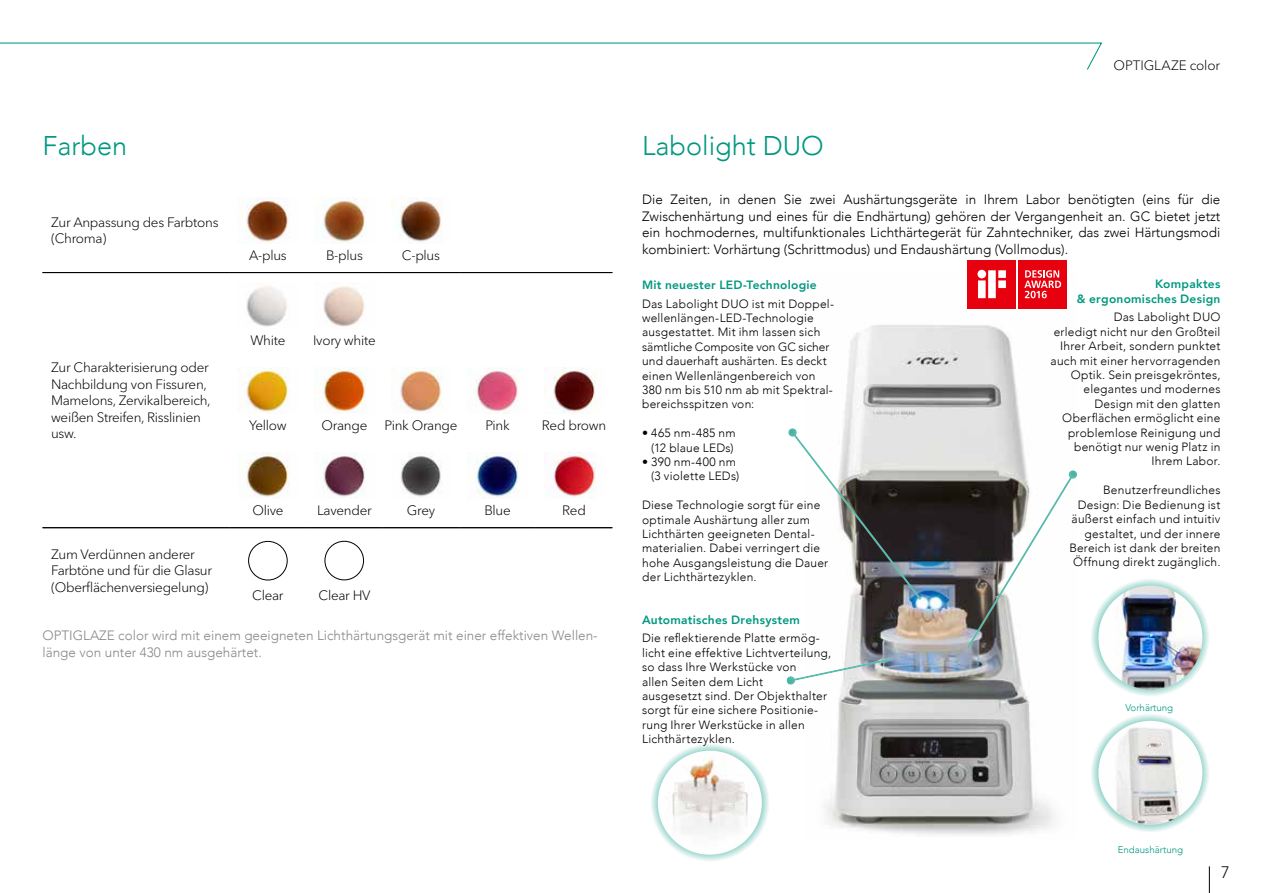
<style>
.page{position:relative;width:1263px;height:893px;background:#fff}
.page>*{position:absolute;margin:0;border:0;box-sizing:border-box;transform-origin:0 0}
.t1{font:300 27px "Avenir";color:#009880}
.t2{font:300 16.5px "Avenir Next LT Pro";color:#000}
.t3{font:300 13.5px/16.5px "Avenir Next LT Pro";letter-spacing:-.02em;color:#000}
.t4{font:300 13.5px/16.5px "Avenir";color:#000;text-align:justify}
.t5{font:300 13.5px/16.5px "Avenir";color:#878988}
.t6{font:300 12px/14.4px "Avenir";letter-spacing:.02em;color:#000}
.t7{font:800 12px/14.4px "Avenir";letter-spacing:.02em;color:#009880;text-align:right}
.t8{font:300 9.75px "Avenir";color:#009880}
</style>
<div class="page">
<svg style="left:0;top:42px;width:1103px;height:28px"></svg>
<img style="left:825px;top:325px;width:230px;height:510px">
<div style="left:787px;top:425px;width:137px;height:176px;background:#fff;opacity:.75"></div>
<svg style="left:786px;top:615px;width:110px;height:108px"></svg>
<div style="left:966px;top:469px;width:113px;height:180px;background:#fff;opacity:.75"></div>
<svg style="left:965px;top:258px;width:104px;height:53px"></svg>
<div style="left:1018px;top:260px;width:49px;height:48px;background:#e7000e"></div>
<svg style="left:1024px;top:270px;width:37px;height:28px"></svg>
<div style="left:968px;top:260px;width:48px;height:48px;background:#e7000e"></div>
<svg style="left:977px;top:270px;width:29px;height:28px"></svg>
<div style="left:1091px;top:578px;width:119px;height:119px;background:#009880;opacity:.75"></div>
<img style="left:1098px;top:586px;width:104px;height:104px;border-radius:52px">
<div style="left:650px;top:743px;width:119px;height:119px;background:#009880;opacity:.75"></div>
<img style="left:658px;top:751px;width:104px;height:104px;border-radius:52px">
<div style="left:1091px;top:714px;width:119px;height:118px;background:#009880;opacity:.75"></div>
<img style="left:1098px;top:721px;width:104px;height:104px;border-radius:52px">
<img style="left:244px;top:198px;width:45px;height:44px">
<img style="left:314px;top:198px;width:52px;height:45px">
<img style="left:391px;top:198px;width:50px;height:44px">
<img style="left:246px;top:286px;width:42px;height:41px">
<img style="left:323px;top:286px;width:42px;height:41px">
<img style="left:243px;top:368px;width:47px;height:45px">
<img style="left:314px;top:368px;width:52px;height:45px">
<img style="left:391px;top:368px;width:51px;height:44px">
<img style="left:468px;top:368px;width:51px;height:45px">
<img style="left:551px;top:368px;width:45px;height:45px">
<img style="left:246px;top:453px;width:43px;height:44px">
<img style="left:319px;top:453px;width:46px;height:45px">
<img style="left:401px;top:453px;width:40px;height:44px">
<img style="left:468px;top:453px;width:51px;height:45px">
<img style="left:544px;top:453px;width:52px;height:45px">
<div style="left:248px;top:541px;width:39px;height:39px;border:1px solid #000;border-radius:50%"></div>
<div style="left:325px;top:541px;width:39px;height:39px;border:1px solid #000;border-radius:50%"></div>
<svg style="left:1209px;top:866px;width:1px;height:27px"></svg>
<hr style="left:43px;top:272px;width:187px;height:1px;background:#000">
<hr style="left:230px;top:272px;width:76px;height:1px;background:#000">
<hr style="left:306px;top:272px;width:77px;height:1px;background:#000">
<hr style="left:383px;top:272px;width:76px;height:1px;background:#000">
<hr style="left:459px;top:272px;width:77px;height:1px;background:#000">
<hr style="left:536px;top:272px;width:76px;height:1px;background:#000">
<hr style="left:43px;top:527px;width:187px;height:1px;background:#000">
<hr style="left:230px;top:527px;width:76px;height:1px;background:#000">
<hr style="left:306px;top:527px;width:77px;height:1px;background:#000">
<hr style="left:383px;top:527px;width:76px;height:1px;background:#000">
<hr style="left:459px;top:527px;width:77px;height:1px;background:#000">
<hr style="left:536px;top:527px;width:76px;height:1px;background:#000">
<h1 class="t1" style="left:43px;top:129px;width:86px">Farben</h1>
<p class="t3" style="left:51px;top:214px;width:169px">Zur Anpassung des Farbtons (Chroma)</p>
<p class="t3" style="left:51px;top:359px;width:161px">Zur Charakterisierung oder<br>Nachbildung von Fissuren,<br>Mamelons, Zervikalbereich, weißen Streifen, Risslinien usw.</p>
<p class="t3" style="left:51px;top:546px;width:163px">Zum Verdünnen anderer<br>Farbtöne und für die Glasur (Oberflächenversiegelung)</p>
<p class="t3" style="left:249px;top:247px;width:39px">A-plus</p>
<p class="t3" style="left:326px;top:247px;width:38px">B-plus</p>
<p class="t3" style="left:402px;top:247px;width:40px">C-plus</p>
<p class="t3" style="left:250px;top:332px;width:36px">White</p>
<p class="t3" style="left:313px;top:332px;width:64px">Ivory white</p>
<p class="t3" style="left:249px;top:417px;width:39px">Yellow</p>
<p class="t3" style="left:322px;top:417px;width:47px">Orange</p>
<p class="t3" style="left:384px;top:417px;width:75px">Pink Orange</p>
<p class="t3" style="left:485px;top:417px;width:26px">Pink</p>
<p class="t3" style="left:542px;top:417px;width:66px">Red brown</p>
<p class="t3" style="left:252px;top:502px;width:33px">Olive</p>
<p class="t3" style="left:317px;top:502px;width:56px">Lavender</p>
<p class="t3" style="left:407px;top:502px;width:30px">Grey</p>
<p class="t3" style="left:484px;top:502px;width:28px">Blue</p>
<p class="t3" style="left:562px;top:502px;width:25px">Red</p>
<p class="t3" style="left:252px;top:587px;width:33px">Clear</p>
<p class="t3" style="left:319px;top:587px;width:53px">Clear HV</p>
<p class="t5" style="left:43px;top:627px;width:557px">OPTIGLAZE color wird mit einem geeigneten Lichthärtungsgerät mit einer effektiven Wellen&shy;länge von unter 430 nm ausgehärtet.</p>
<h1 class="t1" style="left:642px;top:129px;width:183px">Labolight DUO</h1>
<p class="t3" style="left:1113px;top:57px;width:108px">OPTIGLAZE color</p>
<p class="t4" style="left:642px;top:191px;width:580px">Die Zeiten, in denen Sie zwei Aushärtungsgeräte in Ihrem Labor benötigten (eins für die Zwischenhärtung und eines für die Endhärtung) gehören der Vergangenheit an. GC bietet jetzt ein hochmodernes, multifunktionales Lichthärtegerät für Zahntechniker, das zwei Härtungsmodi kombiniert: Vorhärtung (Schrittmodus) und Endaushärtung (Vollmodus).</p>
<p class="t7" style="left:642px;top:278px;width:176px">Mit neuester LED-Technologie</p>
<p class="t6" style="left:642px;top:296px;width:192px">Das Labolight DUO ist mit Doppel&shy;wellenlängen-LED-Technologie ausgestattet. Mit ihm lassen sich sämtliche Composite von GC sicher und dauerhaft aushärten. Es deckt einen Wellenlängenbereich von<br>380 nm bis 510 nm ab mit Spektral&shy;bereichsspitzen von:</p>
<p class="t6" style="left:642px;top:426px;width:95px;text-align:center">• 465 nm-485 nm (12 blaue LEDs)</p>
<p class="t6" style="left:642px;top:455px;width:99px;text-align:right">• 390 nm-400 nm (3 violette LEDs)</p>
<p class="t6" style="left:642px;top:498px;width:188px">Diese Technologie sorgt für eine optimale Aushärtung aller zum<br>Lichthärten geeigneten Dental&shy;materialien. Dabei verringert die hohe Ausgangsleistung die Dauer der Lichthärtezyklen.</p>
<p class="t7" style="left:642px;top:612px;width:159px">Automatisches Drehsystem</p>
<p class="t6" style="left:642px;top:631px;width:191px">Die reflektierende Platte ermög&shy;licht eine effektive Lichtverteilung, so dass Ihre Werkstücke von<br>allen Seiten dem Licht<br>ausgesetzt sind. Der Objekthalter sorgt für eine sichere Positionie&shy;rung Ihrer Werkstücke in allen<br>Lichthärtezyklen.</p>
<p class="t7" style="left:1077px;top:277px;width:145px">Kompaktes<br>&amp; ergonomisches Design</p>
<p class="t6" style="left:1050px;top:310px;width:171px;text-align:right">Das Labolight DUO<br>erledigt nicht nur den Großteil<br>Ihrer Arbeit, sondern punktet auch mit einer hervorragenden<br>Optik. Sein preisgekröntes, elegantes und modernes<br>Design mit den glatten<br>Oberflächen ermöglicht eine problemlose Reinigung und benötigt nur wenig Platz in<br>Ihrem Labor.</p>
<p class="t6" style="left:1069px;top:483px;width:153px;text-align:right">Benutzerfreundliches<br>Design: Die Bedienung ist äußerst einfach und intuitiv gestaltet, und der innere<br>Bereich ist dank der breiten<br>Öffnung direkt zugänglich.</p>
<p class="t8" style="left:1125px;top:702px;width:49px">Vorhärtung</p>
<p class="t8" style="left:1118px;top:844px;width:67px">Endaushärtung</p>
<h2 class="t2" style="left:1220px;top:862px;width:11px">7</h2>
</div>
